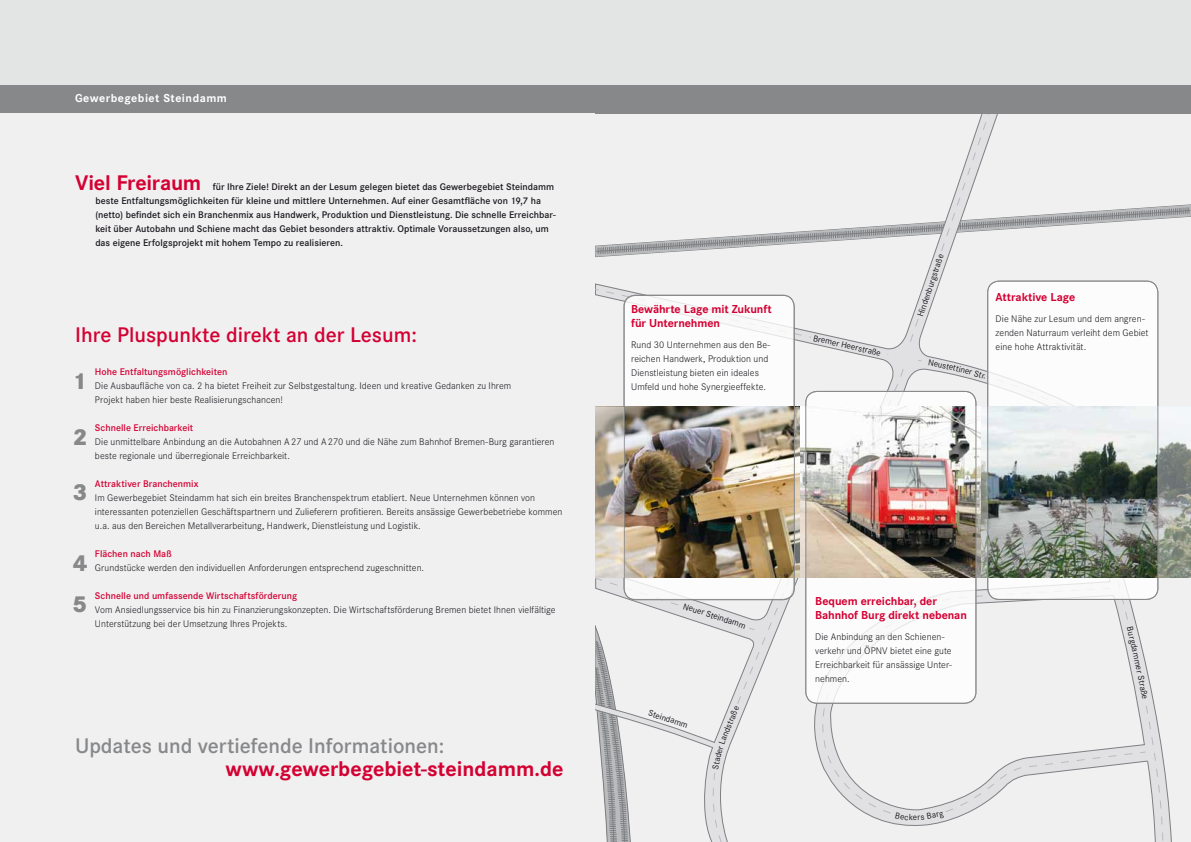
<style>
.page{position:relative;width:1191px;height:842px;background:#fff}
.page>*{position:absolute;margin:0;border:0;box-sizing:border-box;transform-origin:0 0}
.t1{font:800 24px/41.9px "Corporate S";color:#87888a}
.t2{font:700 22px "Corporate S";letter-spacing:-.005em;color:#d40032}
.t3{font:600 22px "Corporate S";color:#87888a}
.t4{font:600 22px "Corporate S";color:#d40032}
.t5{font:700 12px/14px "Corporate S";letter-spacing:-.005em;color:#d40032}
.t6{font:700 12px "Corporate S";letter-spacing:.04em;color:#fff}
.t7{font:300 10px/14px "Corporate S";letter-spacing:.005em;color:#1a171c}
.t8{font:600 10px/14px "Corporate S";letter-spacing:.005em;color:#1a171c}
.t9{font:600 10px "Corporate S";letter-spacing:.005em;color:#d40032}
.t10{font:9px "Corporate S";color:#1a171c}
</style>
<div class="page">
<div style="left:0;top:0;width:595px;height:85px;background:#e3e4e4"></div>
<div style="left:0;top:85px;width:595px;height:28px;background:#87888a"></div>
<div style="left:0;top:113px;width:595px;height:729px;background:#f0f0f1"></div>
<svg style="left:904px;top:577px;width:287px;height:265px"></svg>
<svg style="left:1062px;top:577px;width:101px;height:265px"></svg>
<svg style="left:904px;top:587px;width:242px;height:233px"></svg>
<svg style="left:756px;top:577px;width:148px;height:265px"></svg>
<div style="left:805px;top:391px;width:171px;height:312px;background:#fff;border-radius:11px"></div>
<div style="left:987px;top:281px;width:170px;height:318px;background:#fff;border-radius:11px"></div>
<div style="left:595px;top:0;width:596px;height:85px;background:#e3e4e4"></div>
<div style="left:595px;top:85px;width:596px;height:28px;background:#87888a"></div>
<img style="left:626px;top:502px;width:530px;height:75px">
<svg style="left:794px;top:502px;width:11px;height:75px"></svg>
<svg style="left:976px;top:502px;width:11px;height:75px"></svg>
<svg style="left:1158px;top:502px;width:33px;height:75px;background:#9ba195"></svg>
<div style="left:805px;top:391px;width:171px;height:313px;border:1px solid #87888a;border-radius:11px"></div>
<svg style="left:595px;top:502px;width:29px;height:70px;background:#d2c7ba"></svg>
<svg style="left:595px;top:572px;width:161px;height:270px"></svg>
<svg style="left:893px;top:810px;width:52px;height:10px"></svg>
<svg style="left:1125px;top:623px;width:22px;height:79px"></svg>
<svg style="left:595px;top:113px;width:596px;height:389px"></svg>
<p class="t6" style="left:75px;top:91px;width:153px">Gewerbegebiet Steindamm</p>
<h2 class="t2" style="left:75px;top:170px;width:128px">Viel Freiraum</h2>
<p class="t8" style="left:95px;top:180px;width:462px;text-indent:117px">für Ihre Ziele! Direkt an der Lesum gelegen bietet das Gewerbegebiet Steindamm beste Entfaltungsmöglichkeiten für kleine und mittlere Unternehmen. Auf einer Gesamtfläche von 19,7 ha (netto) befindet sich ein Branchenmix aus Handwerk, Produktion und Dienstleistung. Die schnelle Erreichbar&shy;keit über Autobahn und Schiene macht das Gebiet besonders attraktiv. Optimale Voraussetzungen also, um das eigene Erfolgsprojekt mit hohem Tempo zu realisieren.</p>
<h2 class="t4" style="left:75px;top:322px;width:343px">Ihre Pluspunkte direkt an der Lesum:</h2>
<h1 class="t1" style="left:73px;top:360px;width:16px">1</h1>
<h1 class="t1" style="left:73px;top:416px;width:16px">2</h1>
<h1 class="t1" style="left:73px;top:472px;width:16px">3</h1>
<p class="t9" style="left:95px;top:366px;width:134px">Hohe Entfaltungsmöglichkeiten</p>
<p class="t7" style="left:95px;top:378px;width:418px">Die Ausbaufläche von ca. 2 ha bietet Freiheit zur Selbstgestaltung. Ideen und kreative Gedanken zu Ihrem<br>Projekt haben hier beste Realisierungschancen!</p>
<p class="t9" style="left:95px;top:422px;width:100px">Schnelle Erreichbarkeit</p>
<p class="t7" style="left:95px;top:434px;width:461px">Die unmittelbare Anbindung an die Autobahnen A27 und A270 und die Nähe zum Bahnhof Bremen-Burg garantieren beste regionale und überregionale Erreichbarkeit.</p>
<p class="t9" style="left:95px;top:478px;width:105px">Attraktiver Branchenmix</p>
<p class="t7" style="left:95px;top:490px;width:469px">Im Gewerbegebiet Steindamm hat sich ein breites Branchenspektrum etabliert. Neue Unternehmen können von interessanten potenziellen Geschäftspartnern und Zulieferern profitieren. Bereits ansässige Gewerbebetriebe kommen u.a. aus den Bereichen Metallverarbeitung, Handwerk, Dienstleistung und Logistik.</p>
<p class="t9" style="left:95px;top:548px;width:78px">Flächen nach Maß</p>
<p class="t7" style="left:95px;top:560px;width:331px">Grundstücke werden den individuellen Anforderungen entsprechend zugeschnitten.</p>
<p class="t9" style="left:95px;top:590px;width:204px">Schnelle und umfassende Wirtschaftsförderung</p>
<p class="t7" style="left:95px;top:602px;width:462px">Vom Ansiedlungsservice bis hin zu Finanzierungskonzepten. Die Wirtschaftsförderung Bremen bietet Ihnen vielfältige<br>Unterstützung bei der Umsetzung Ihres Projekts.</p>
<h1 class="t1" style="left:73px;top:542px;width:16px">4<br>5</h1>
<h2 class="t3" style="left:75px;top:733px;width:370px">Updates und vertiefende Informationen:</h2>
<h2 class="t2" style="left:226px;top:756px;width:339px">www.gewerbegebiet-steindamm.de</h2>
<p class="t5" style="left:631px;top:303px;width:142px">Bewährte Lage mit Zukunft für Unternehmen</p>
<p class="t7" style="left:631px;top:338px;width:141px">Rund 30 Unternehmen aus den Be&shy;reichen Handwerk, Produktion und Dienstleistung bieten ein ideales Umfeld und hohe Synergieeffekte.</p>
<p class="t10" style="left:814px;top:332px;width:71px;rotate:13deg">Bremer Heerstraße</p>
<p class="t10" style="left:915px;top:314px;width:67px;rotate:-71deg">Hindenburgstraße</p>
<p class="t5" style="left:995px;top:290px;width:81px">Attraktive Lage</p>
<p class="t7" style="left:995px;top:311px;width:154px">Die Nähe zur Lesum und dem angren&shy;zenden Naturraum verleiht dem Gebiet eine hohe Attraktivität.</p>
<p class="t10" style="left:685px;top:601px;width:67px;rotate:18deg">Neuer Steindamm</p>
<p class="t10" style="left:650px;top:707px;width:43px;rotate:18deg">Steindamm</p>
<p class="t10" style="left:719px;top:734px;width:34px;rotate:-68deg">ndstraße</p>
<p class="t5" style="left:815px;top:594px;width:153px">Bequem erreichbar, der<br>Bahnhof Burg direkt nebenan</p>
<p class="t7" style="left:815px;top:630px;width:138px">Die Anbindung an den Schienen&shy;verkehr und ÖPNV bietet eine gute<br>Erreichbarkeit für ansässige Unter&shy;nehmen.</p>
<p class="t10" style="left:1134px;top:625px;width:34px;rotate:77deg">Burgdam</p>
<p class="t10" style="left:1142px;top:658px;width:29px;rotate:78deg">mer Str</p>
</div>
